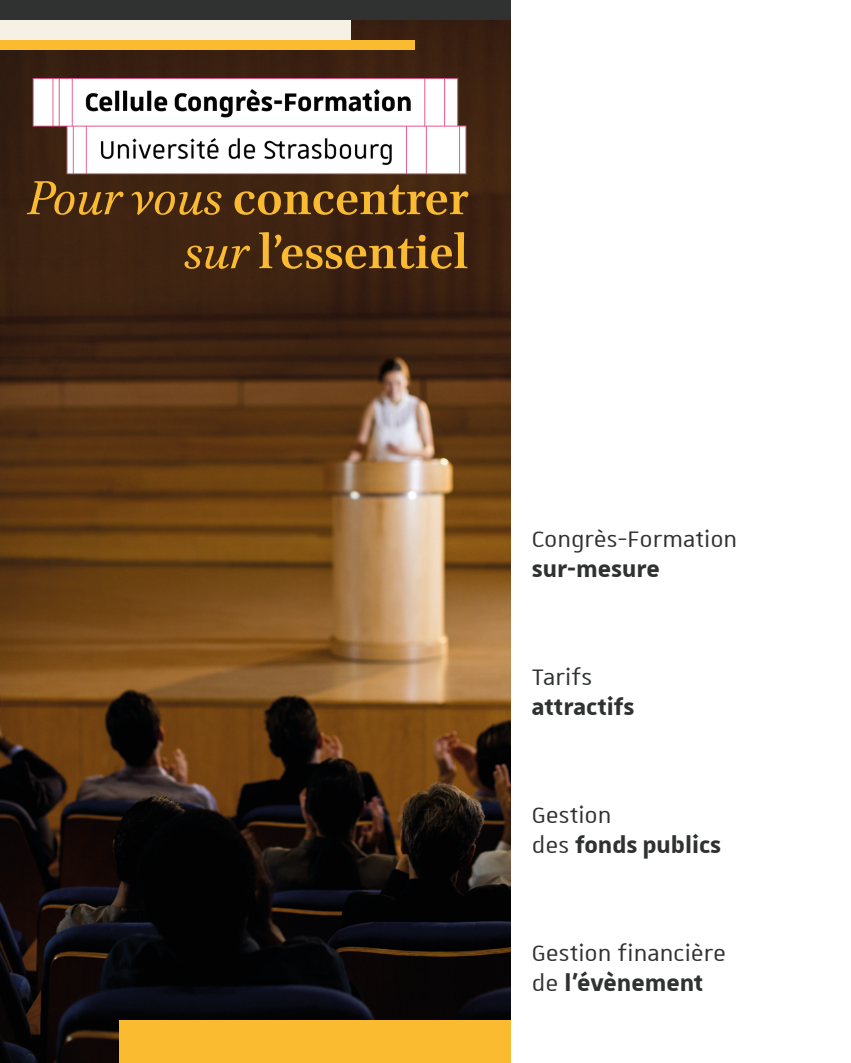
<style>
.page{position:relative;width:851px;height:1063px;background:#fff}
.page>*{position:absolute;margin:0;border:0;box-sizing:border-box;transform-origin:0 0}
.t1{font:700 54px "Brill";color:#fabb31}
.t2{font:700 30px "Unistra A";color:#303131}
.t3{font:30px "Unistra A";color:#303131}
.s1{font-weight:400;font-style:italic}
.s2{font-weight:400}
</style>
<div class="page">
<img style="left:0;top:20px;width:510px;height:1043px">
<div style="left:0;top:0;width:510px;height:20px;background:#303131"></div>
<div style="left:0;top:20px;width:350px;height:20px;background:#f7f0e5"></div>
<div style="left:0;top:40px;width:414px;height:10px;background:#fabb31"></div>
<div style="left:119px;top:1020px;width:391px;height:43px;background:#fabb31"></div>
<img style="left:0;top:45px;width:498px;height:162px">
<p class="t1" style="left:28px;top:161px;width:441px"><span class="s1">Pour vous</span> concentrer</p>
<p class="t1" style="left:184px;top:215px;width:285px"><span class="s1">sur</span> l’essentiel</p>
<p class="t3" style="left:531px;top:523px;width:207px">Congrès-Formation</p>
<p class="t2" style="left:531px;top:552px;width:129px">sur-mesure</p>
<p class="t3" style="left:531px;top:661px;width:62px">Tarifs</p>
<p class="t2" style="left:531px;top:690px;width:104px">attractifs</p>
<p class="t3" style="left:531px;top:799px;width:81px">Gestion</p>
<p class="t2" style="left:531px;top:828px;width:191px"><span class="s2">des</span> fonds publics</p>
<p class="t3" style="left:531px;top:937px;width:196px">Gestion financière</p>
<p class="t2" style="left:531px;top:966px;width:173px"><span class="s2">de</span> l’évènement</p>
</div>
